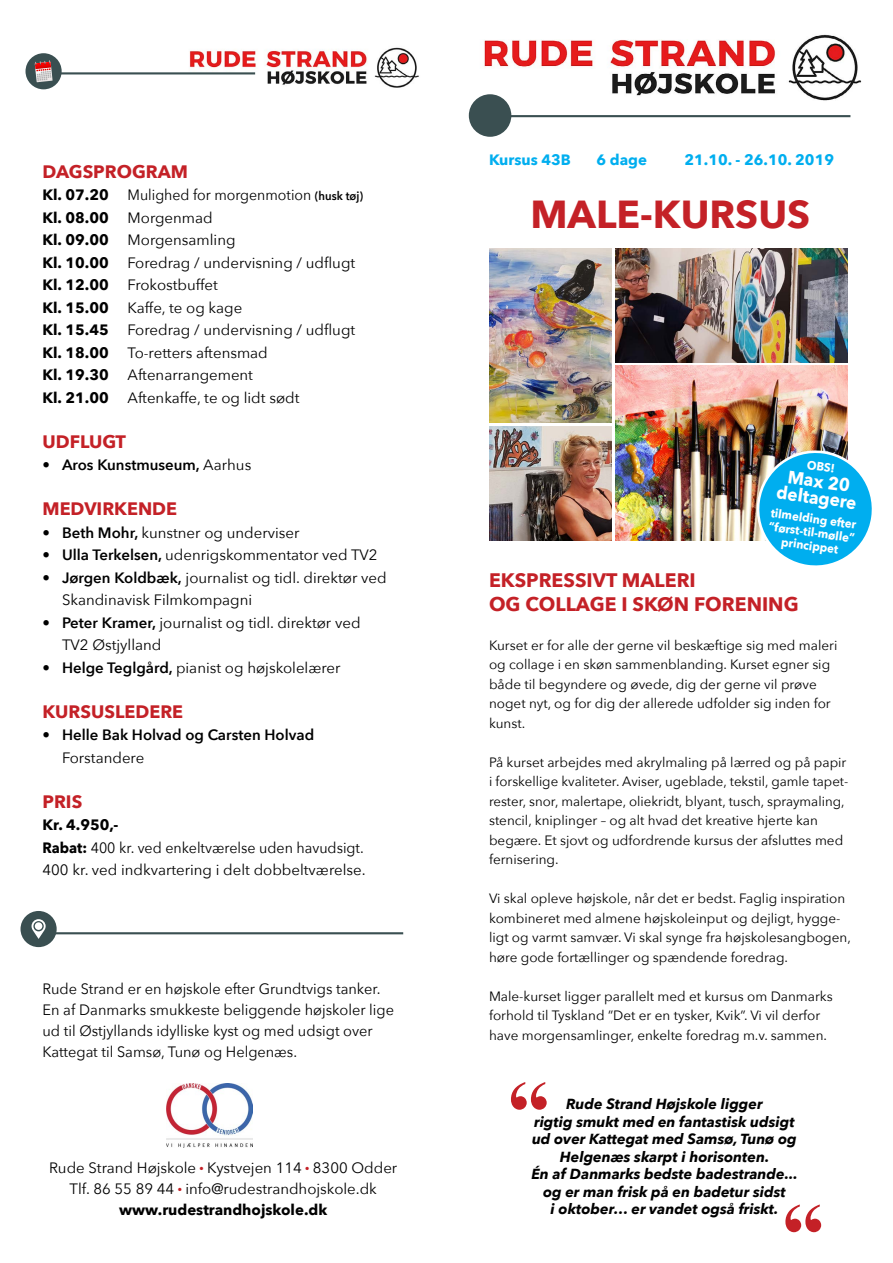
<style>
.page{position:relative;width:893px;height:1263px;background:#fff}
.page>*{position:absolute;margin:0;border:0;box-sizing:border-box;transform-origin:0 0}
.t1{font:700 85.05px "Times New Roman";color:#c42127}
.t2{font:700 39px "Avenir Next";color:#c42127}
.t3{font:700 19.5px/24px "Avenir Next";color:#c42127}
.t4{font:700 18px "Avenir Next";color:#c42127}
.t5{font:700 18px/16.5px "Avenir Next";color:#fff;text-align:center;scale:.95 1}
.t6{font:15px/21px "Avenir Next";color:#000}
.t7{font:15px/22.5px "Avenir Next";color:#000;scale:.95 1}
.t8{font:700 15px "Avenir Next";color:#000}
.t9{font:600 15px/22.5px "Avenir Next";color:#000}
.t10{font:15px "Avenir Next";color:#000;scale:.94 1}
.t11{font:700 15px "Avenir Next";color:#00aeef}
.t12{font:italic 700 14.55px/17.5px "Avenir Next";color:#000;text-align:center}
.t13{font:13.5px/19.5px "Avenir Next";color:#000}
.t14{font:700 12px/13.5px "Avenir Next";color:#fff;text-align:center;scale:.95 1}
.s1{font-weight:600;font-size:12px}
.s2{font-weight:400}
.s3{font-weight:600}
.s4{font-weight:700}
</style>
<div class="page">
<img style="left:616px;top:248px;width:232px;height:114px">
<img style="left:489px;top:426px;width:123px;height:114px">
<img style="left:616px;top:365px;width:232px;height:175px">
<img style="left:489px;top:248px;width:123px;height:175px">
<img style="left:478px;top:34px;width:384px;height:70px">
<img style="left:167px;top:1083px;width:86px;height:64px">
<div style="left:469px;top:94px;width:42px;height:43px;background:#3a4f51;border-radius:50%"></div>
<hr style="left:489px;top:115px;width:361px;height:2px;background:#3a4f51">
<hr style="left:42px;top:932px;width:361px;height:2px;background:#3a4f51">
<div style="left:21px;top:911px;width:36px;height:36px;background:#3a4f51;border-radius:50%"></div>
<svg style="left:32px;top:919px;width:14px;height:20px"></svg>
<div style="left:35px;top:922px;width:7px;height:8px;background:#fff;border-radius:50%"></div>
<img style="left:185px;top:47px;width:234px;height:41px">
<hr style="left:42px;top:72px;width:213px;height:2px;background:#3a4f51">
<div style="left:26px;top:53px;width:36px;height:36px;background:#3a4f51;border-radius:50%"></div>
<svg style="left:35px;top:60px;width:18px;height:22px"></svg>
<svg style="left:751px;top:445px;width:121px;height:121px"></svg>
<h3 class="t4" style="left:43px;top:156px;width:147px">DAGSPROGRAM</h3>
<p class="t8" style="left:43px;top:182px;width:68px">Kl. 07.20</p>
<p class="t10" style="left:128px;top:182px;width:252px">Mulighed for morgenmotion <span class="s1">(husk tøj)</span></p>
<p class="t8" style="left:43px;top:205px;width:68px">Kl. 08.00</p>
<p class="t6" style="left:128px;top:206px;width:87px">Morgenmad</p>
<p class="t8" style="left:43px;top:227px;width:68px">Kl. 09.00</p>
<p class="t6" style="left:128px;top:229px;width:109px">Morgensamling</p>
<p class="t8" style="left:43px;top:250px;width:68px">Kl. 10.00</p>
<p class="t6" style="left:128px;top:251px;width:229px">Foredrag / undervisning / udflugt</p>
<p class="t8" style="left:43px;top:272px;width:68px">Kl. 12.00</p>
<p class="t6" style="left:128px;top:274px;width:92px">Frokostbuffet</p>
<p class="t8" style="left:43px;top:295px;width:68px">Kl. 15.00</p>
<p class="t6" style="left:128px;top:296px;width:116px">Kaffe, te og kage</p>
<p class="t8" style="left:43px;top:317px;width:68px">Kl. 15.45</p>
<p class="t6" style="left:128px;top:319px;width:229px">Foredrag / undervisning / udflugt</p>
<p class="t8" style="left:43px;top:340px;width:68px">Kl. 18.00</p>
<p class="t6" style="left:128px;top:341px;width:142px">To-retters aftensmad</p>
<p class="t8" style="left:43px;top:362px;width:68px">Kl. 19.30</p>
<p class="t6" style="left:128px;top:364px;width:127px">Aftenarrangement</p>
<p class="t8" style="left:43px;top:385px;width:68px">Kl. 21.00</p>
<p class="t6" style="left:128px;top:386px;width:173px">Aftenkaffe, te og lidt sødt</p>
<h3 class="t4" style="left:43px;top:426px;width:85px">UDFLUGT</h3>
<p class="t9" style="left:43px;top:453px;width:210px"><span class="s2">•</span> Aros Kunstmuseum, <span class="s2">Aarhus</span></p>
<h3 class="t4" style="left:43px;top:493px;width:136px">MEDVIRKENDE</h3>
<p class="t6" style="left:43px;top:521px;width:258px">• <span class="s3">Beth Mohr,</span> kunstner og underviser</p>
<p class="t6" style="left:43px;top:544px;width:337px">• <span class="s3">Ulla Terkelsen,</span> udenrigskommentator ved TV2</p>
<p class="t6" style="left:62px;top:566px;width:326px;line-height:22.5px;text-indent:-20px">• <span class="s3">Jørgen Koldbæk,</span> journalist og tidl. direktør ved<br>Skandinavisk Filmkompagni</p>
<p class="t6" style="left:62px;top:611px;width:300px;line-height:22.5px;text-indent:-20px">• <span class="s3">Peter Kramer,</span> journalist og tidl. direktør ved<br>TV2 Østjylland</p>
<p class="t6" style="left:43px;top:656px;width:300px">• <span class="s3">Helge Teglgård,</span> pianist og højskolelærer</p>
<h3 class="t4" style="left:43px;top:696px;width:142px">KURSUSLEDERE</h3>
<p class="t9" style="left:62px;top:723px;width:254px;text-indent:-20px"><span class="s2">•</span> Helle Bak Holvad og Carsten Holvad<br><span class="s2">Forstandere</span></p>
<h3 class="t4" style="left:43px;top:786px;width:41px">PRIS</h3>
<p class="t7" style="left:43px;top:813px;width:342px"><span class="s4">Kr. 4.950,-<br>Rabat:</span> 400 kr. ved enkeltværelse uden havudsigt.<br>400 kr. ved indkvartering i delt dobbeltværelse.</p>
<p class="t6" style="left:43px;top:977px;width:353px">Rude Strand er en højskole efter Grundtvigs tanker.<br>En af Danmarks smukkeste beliggende højskoler lige ud til Østjyllands idylliske kyst og med udsigt over Kattegat til Samsø, Tunø og Helgenæs.</p>
<p class="t6" style="left:49px;top:1157px;width:350px;text-align:center">Rude Strand Højskole <sup>●</sup> Kystvejen 114 <sup>●</sup> 8300 Odder<br>Tlf. 86 55 89 44 <sup>●</sup> info@rudestrandhojskole.dk <span class="s4">www.rudestrandhojskole.dk</span></p>
<p class="t11" style="left:489px;top:147px;width:83px">Kursus 43B</p>
<p class="t11" style="left:596px;top:147px;width:52px">6 dage</p>
<p class="t11" style="left:684px;top:147px;width:151px">21.10. - 26.10. 2019</p>
<h2 class="t2" style="left:530px;top:181px;width:281px">MALE-KURSUS</h2>
<p class="t14" style="left:808px;top:458px;width:31px;rotate:8deg">OBS!</p>
<h3 class="t5" style="left:780px;top:467px;width:86px;rotate:8deg">Max 20 deltagere</h3>
<p class="t14" style="left:772px;top:506px;width:93px;rotate:8deg">tilmelding efter “først-til-mølle” princippet</p>
<h3 class="t3" style="left:489px;top:568px;width:311px">EKSPRESSIVT MALERI<br>OG COLLAGE I SKØN FORENING</h3>
<p class="t13" style="left:489px;top:635px;width:350px">Kurset er for alle der gerne vil beskæftige sig med maleri og collage i en skøn sammenblanding. Kurset egner sig både til begyndere og øvede, dig der gerne vil prøve noget nyt, og for dig der allerede udfolder sig inden for kunst.</p>
<p class="t13" style="left:489px;top:752px;width:361px">På kurset arbejdes med akrylmaling på lærred og på papir i forskellige kvaliteter. Aviser, ugeblade, tekstil, gamle tapet&shy;rester, snor, malertape, oliekridt, blyant, tusch, spraymaling, stencil, kniplinger – og alt hvad det kreative hjerte kan begære. Et sjovt og udfordrende kursus der afsluttes med fernisering.</p>
<p class="t13" style="left:489px;top:888px;width:363px">Vi skal opleve højskole, når det er bedst. Faglig inspiration kombineret med almene højskoleinput og dejligt, hygge&shy;ligt og varmt samvær. Vi skal synge fra højskolesangbogen, høre gode fortællinger og spændende foredrag.</p>
<p class="t13" style="left:489px;top:986px;width:345px">Male-kurset ligger parallelt med et kursus om Danmarks forhold til Tyskland ”Det er en tysker, Kvik”. Vi vil derfor have morgensamlinger, enkelte foredrag m.v. sammen.</p>
<h1 class="t1" style="left:508px;top:1052px;width:44px">“</h1>
<p class="t12" style="left:531px;top:1095px;width:268px">Rude Strand Højskole ligger<br>rigtig smukt med en fantastisk udsigt ud over Kattegat med Samsø, Tunø og Helgenæs skarpt i horisonten.<br>Én af Danmarks bedste badestrande... og er man frisk på en badetur sidst<br>i oktober… er vandet også friskt.</p>
<h1 class="t1" style="left:782px;top:1175px;width:44px">“</h1>
</div>
